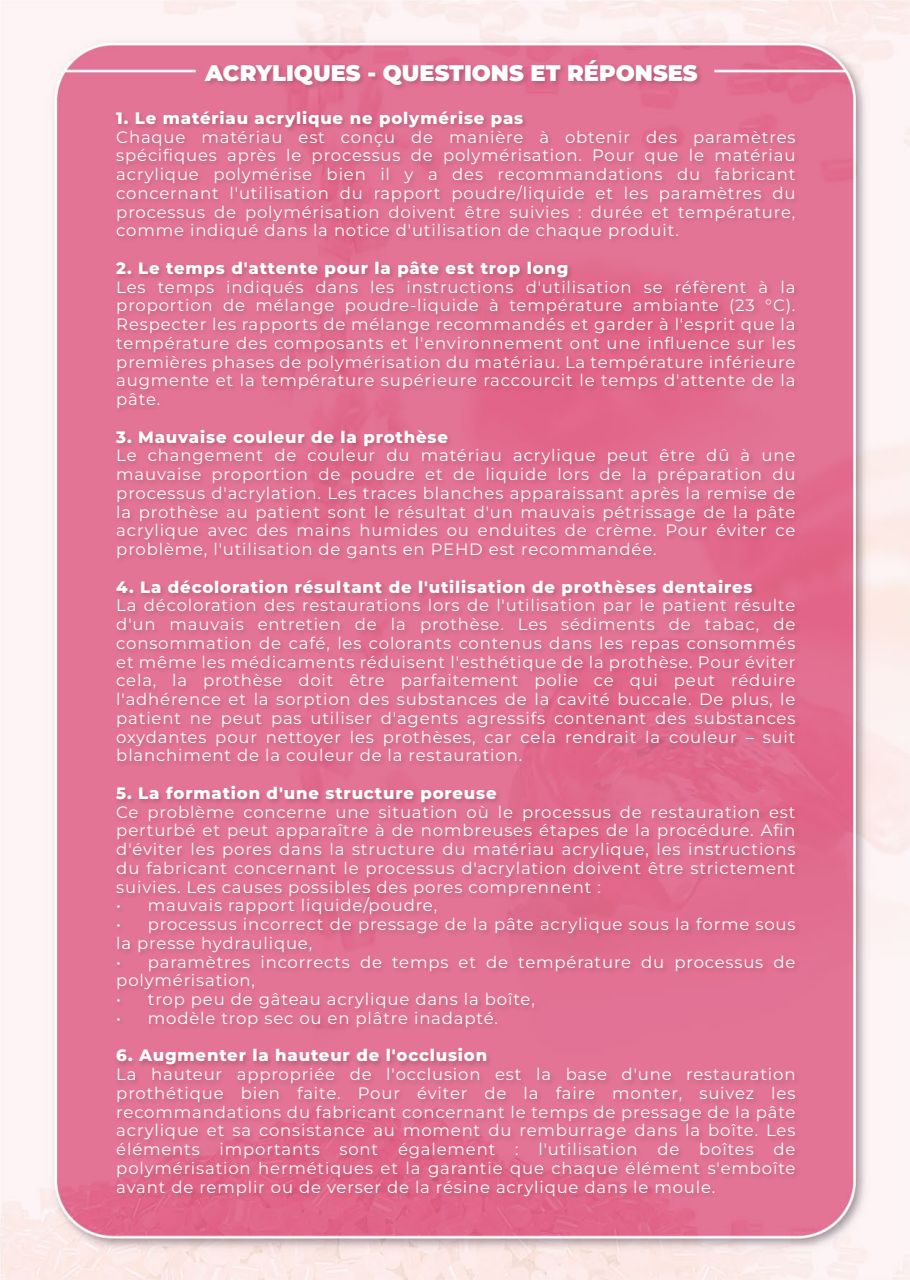
<style>
.page{position:relative;width:910px;height:1280px;background:#fff}
.page>*{position:absolute;margin:0;border:0;box-sizing:border-box;transform-origin:0 0}
.t1{font:900 22.5px "Montserrat";color:#fff}
.t2{font:16.5px/18.8px "Montserrat";letter-spacing:.05em;color:#fff;text-align:justify}
.t3{font:800 16.5px "Montserrat";letter-spacing:.05em;color:#fff}
</style>
<div class="page">
<img style="left:0;top:0;width:910px;height:1280px">
<img style="left:200px;top:56px;width:507px;height:40px">
<img style="left:112px;top:105px;width:697px;height:1175px">
<h1 class="t1" style="left:205px;top:56px;width:494px">ACRYLIQUES - QUESTIONS ET RÉPONSES</h1>
<p class="t3" style="left:116px;top:106px;width:408px">1. Le matériau acrylique ne polymérise pas</p>
<p class="t2" style="left:116px;top:127px;width:681px">Chaque matériau est conçu de manière à obtenir des paramètres spécifiques après le processus de polymérisation. Pour que le matériau acrylique polymérise bien il y a des recommandations du fabricant concernant l'utilisation du rapport poudre/liquide et les paramètres du processus de polymérisation doivent être suivies : durée et température, comme indiqué dans la notice d'utilisation de chaque produit.</p>
<p class="t3" style="left:116px;top:256px;width:454px">2. Le temps d'attente pour la pâte est trop long</p>
<p class="t2" style="left:116px;top:277px;width:681px">Les temps indiqués dans les instructions d'utilisation se réfèrent à la proportion de mélange poudre-liquide à température ambiante (23 °C).<br>Respecter les rapports de mélange recommandés et garder à l'esprit que la température des composants et l'environnement ont une influence sur les premières phases de polymérisation du matériau. La température inférieure augmente et la température supérieure raccourcit le temps d'attente de la pâte.</p>
<p class="t3" style="left:116px;top:425px;width:333px">3. Mauvaise couleur de la prothèse</p>
<p class="t2" style="left:116px;top:446px;width:681px">Le changement de couleur du matériau acrylique peut être dû à une mauvaise proportion de poudre et de liquide lors de la préparation du processus d'acrylation. Les traces blanches apparaissant après la remise de la prothèse au patient sont le résultat d'un mauvais pétrissage de la pâte acrylique avec des mains humides ou enduites de crème. Pour éviter ce problème, l'utilisation de gants en PEHD est recommandée.</p>
<p class="t3" style="left:116px;top:575px;width:638px">4. La décoloration résultant de l'utilisation de prothèses dentaires</p>
<p class="t2" style="left:116px;top:596px;width:681px">La décoloration des restaurations lors de l'utilisation par le patient résulte d'un mauvais entretien de la prothèse. Les sédiments de tabac, de consommation de café, les colorants contenus dans les repas consommés et même les médicaments réduisent l'esthétique de la prothèse. Pour éviter cela, la prothèse doit être parfaitement polie ce qui peut réduire l'adhérence et la sorption des substances de la cavité buccale. De plus, le patient ne peut pas utiliser d'agents agressifs contenant des substances oxydantes pour nettoyer les prothèses, car cela rendrait la couleur – suit blanchiment de la couleur de la restauration.</p>
<p class="t3" style="left:116px;top:781px;width:382px">5. La formation d'une structure poreuse</p>
<p class="t2" style="left:116px;top:802px;width:681px">Ce problème concerne une situation où le processus de restauration est perturbé et peut apparaître à de nombreuses étapes de la procédure. Afin d'éviter les pores dans la structure du matériau acrylique, les instructions du fabricant concernant le processus d'acrylation doivent être strictement suivies. Les causes possibles des pores comprennent :</p>
<p class="t2" style="left:116px;top:895px;width:322px">• mauvais rapport liquide/poudre,</p>
<p class="t2" style="left:116px;top:914px;width:681px">• processus incorrect de pressage de la pâte acrylique sous la forme sous la presse hydraulique,</p>
<p class="t2" style="left:116px;top:952px;width:681px">• paramètres incorrects de temps et de température du processus de polymérisation,</p>
<p class="t2" style="left:116px;top:989px;width:420px">• trop peu de gâteau acrylique dans la boîte,</p>
<p class="t2" style="left:116px;top:1008px;width:383px">• modèle trop sec ou en plâtre inadapté.</p>
<p class="t3" style="left:116px;top:1043px;width:372px">6. Augmenter la hauteur de l'occlusion</p>
<p class="t2" style="left:116px;top:1064px;width:681px">La hauteur appropriée de l'occlusion est la base d'une restauration prothétique bien faite. Pour éviter de la faire monter, suivez les recommandations du fabricant concernant le temps de pressage de la pâte acrylique et sa consistance au moment du remburrage dans la boîte. Les éléments importants sont également : l'utilisation de boîtes de polymérisation hermétiques et la garantie que chaque élément s'emboîte avant de remplir ou de verser de la résine acrylique dans le moule.</p>
</div>
